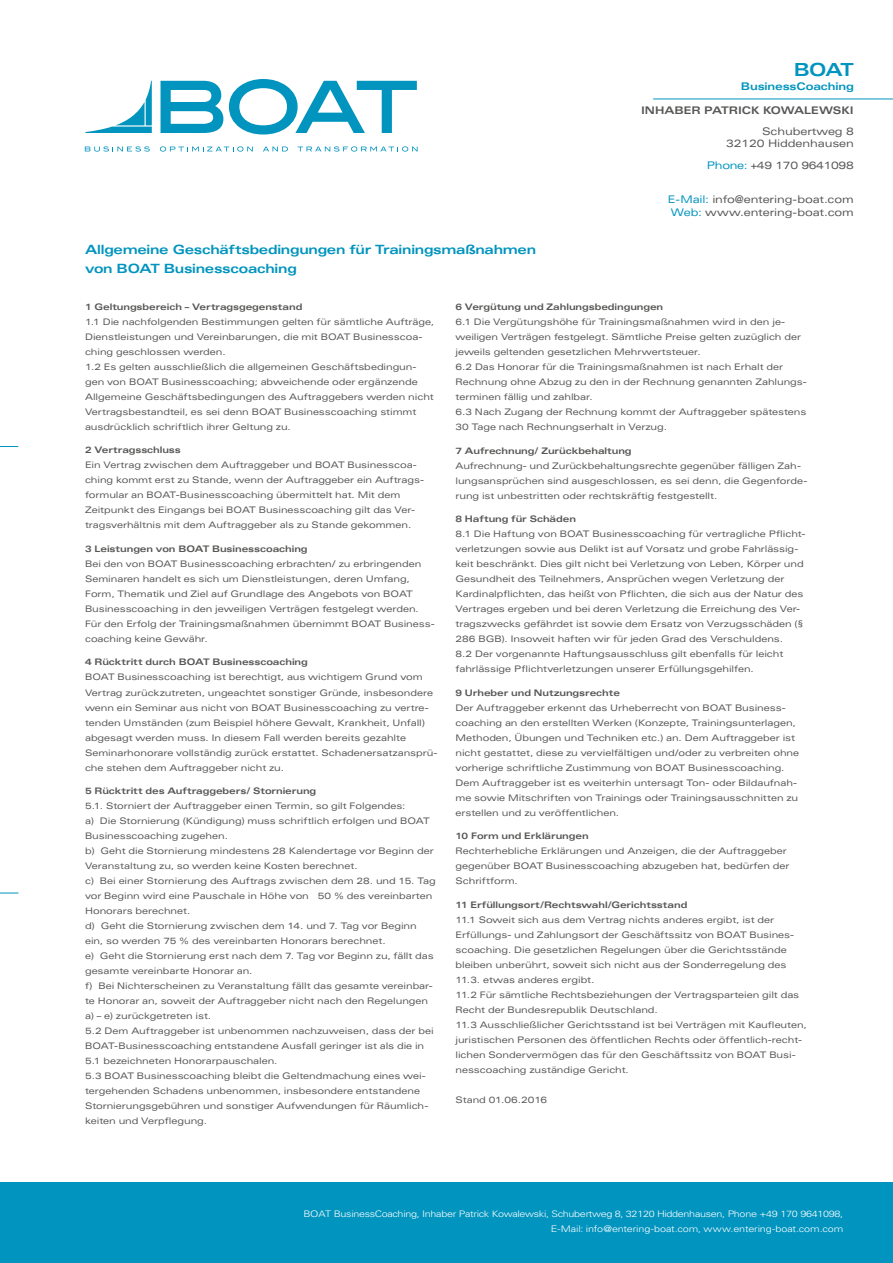
<style>
.page{position:relative;width:893px;height:1263px;background:#fff}
.page>*{position:absolute;margin:0;border:0;box-sizing:border-box;transform-origin:0 0}
.t1{font:700 expanded 18px "Univers LT Std";color:#0094be}
.t2{font:700 expanded 12.75px/19.5px "Univers LT Std";letter-spacing:-.02em;color:#0094be}
.t3{font:expanded 10.5px/12.6px "Univers LT Std";letter-spacing:-.01em;color:#575756;text-align:right}
.t4{font:700 expanded 10.5px "Univers LT Std";letter-spacing:-.005em;color:#575756}
.t5{font:expanded 10.5px "Univers LT Std";letter-spacing:-.03em;color:#575756}
.t6{font:700 expanded 10.5px "Univers LT Std";letter-spacing:-.015em;color:#0094be}
.t7{font:expanded 9px/15px "Univers LT Std";letter-spacing:-.01em;color:#575756}
.t8{font:700 expanded 9px "Univers LT Std";letter-spacing:-.01em;color:#575756}
.t9{font:300 9px/14.9px "Univers LT Std";letter-spacing:-.03em;color:#fff;text-align:right;scale:1.2 1}
.s1{color:#0094be}
</style>
<div class="page">
<div style="left:0;top:1182px;width:893px;height:81px;background:#0094be"></div>
<svg style="left:0;top:446px;width:18px;height:1px"></svg>
<svg style="left:0;top:893px;width:18px;height:1px"></svg>
<hr style="left:653px;top:99px;width:240px;height:1px;background:#0094be">
<svg style="left:161px;top:81px;width:62px;height:52px"></svg>
<svg style="left:229px;top:79px;width:188px;height:56px"></svg>
<svg style="left:85px;top:81px;width:67px;height:52px"></svg>
<svg style="left:85px;top:146px;width:65px;height:6px"></svg>
<svg style="left:160px;top:146px;width:93px;height:6px"></svg>
<svg style="left:263px;top:147px;width:25px;height:4px"></svg>
<svg style="left:298px;top:146px;width:120px;height:6px"></svg>
<h1 class="t1" style="left:794px;top:60px;width:62px">BOAT</h1>
<h2 class="t2" style="left:85px;top:239px;width:453px">Allgemeine Geschäftsbedingungen für Trainingsmaßnahmen von BOAT Businesscoaching</h2>
<p class="t6" style="left:741px;top:81px;width:114px">BusinessCoaching</p>
<p class="t4" style="left:641px;top:105px;width:214px">INHABER PATRICK KOWALEWSKI</p>
<p class="t3" style="left:726px;top:125px;width:129px">Schubertweg 8<br>32120 Hiddenhausen</p>
<p class="t5" style="left:707px;top:159px;width:149px"><span class="s1">Phone:</span> +49 170 9641098</p>
<p class="t3" style="left:668px;top:193px;width:188px;text-align:left"><span class="s1">E-Mail:</span> info@entering-boat.com<br><span class="s1">Web:</span> www.entering-boat.com</p>
<p class="t8" style="left:85px;top:302px;width:219px">1 Geltungsbereich – Vertragsgegenstand</p>
<p class="t7" style="left:85px;top:314px;width:351px">1.1 Die nachfolgenden Bestimmungen gelten für sämtliche Aufträge, Dienstleistungen und Vereinbarungen, die mit BOAT Businesscoa&shy;ching geschlossen werden.<br>1.2 Es gelten ausschließlich die allgemeinen Geschäftsbedingun&shy;gen von BOAT Businesscoaching; abweichende oder ergänzende Allgemeine Geschäftsbedingungen des Auftraggebers werden nicht Vertragsbestandteil, es sei denn BOAT Businesscoaching stimmt ausdrücklich schriftlich ihrer Geltung zu.</p>
<p class="t8" style="left:85px;top:445px;width:97px">2 Vertragsschluss</p>
<p class="t7" style="left:85px;top:458px;width:341px">Ein Vertrag zwischen dem Auftraggeber und BOAT Businesscoa&shy;ching kommt erst zu Stande, wenn der Auftraggeber ein Auftrags&shy;formular an BOAT-Businesscoaching übermittelt hat. Mit dem Zeitpunkt des Eingangs bei BOAT Businesscoaching gilt das Ver&shy;tragsverhältnis mit dem Auftraggeber als zu Stande gekommen.</p>
<p class="t8" style="left:85px;top:544px;width:224px">3 Leistungen von BOAT Businesscoaching</p>
<p class="t7" style="left:85px;top:556px;width:351px">Bei den von BOAT Businesscoaching erbrachten/ zu erbringenden Seminaren handelt es sich um Dienstleistungen, deren Umfang, Form, Thematik und Ziel auf Grundlage des Angebots von BOAT Businesscoaching in den jeweiligen Verträgen festgelegt werden.<br>Für den Erfolg der Trainingsmaßnahmen übernimmt BOAT Business&shy;coaching keine Gewähr.</p>
<p class="t8" style="left:85px;top:657px;width:224px">4 Rücktritt durch BOAT Businesscoaching</p>
<p class="t7" style="left:85px;top:670px;width:354px">BOAT Businesscoaching ist berechtigt, aus wichtigem Grund vom Vertrag zurückzutreten, ungeachtet sonstiger Gründe, insbesondere wenn ein Seminar aus nicht von BOAT Businesscoaching zu vertre&shy;tenden Umständen (zum Beispiel höhere Gewalt, Krankheit, Unfall) abgesagt werden muss. In diesem Fall werden bereits gezahlte Seminarhonorare vollständig zurück erstattet. Schadenersatzansprü&shy;che stehen dem Auftraggeber nicht zu.</p>
<p class="t8" style="left:85px;top:786px;width:233px">5 Rücktritt des Auftraggebers/ Stornierung</p>
<p class="t7" style="left:85px;top:798px;width:352px">5.1. Storniert der Auftraggeber einen Termin, so gilt Folgendes:<br>a) Die Stornierung (Kündigung) muss schriftlich erfolgen und BOAT Businesscoaching zugehen.<br>b) Geht die Stornierung mindestens 28 Kalendertage vor Beginn der Veranstaltung zu, so werden keine Kosten berechnet.<br>c) Bei einer Stornierung des Auftrags zwischen dem 28. und 15. Tag vor Beginn wird eine Pauschale in Höhe von 50 % des vereinbarten Honorars berechnet.<br>d) Geht die Stornierung zwischen dem 14. und 7. Tag vor Beginn ein, so werden 75 % des vereinbarten Honorars berechnet.<br>e) Geht die Stornierung erst nach dem 7. Tag vor Beginn zu, fällt das gesamte vereinbarte Honorar an.<br>f) Bei Nichterscheinen zu Veranstaltung fällt das gesamte vereinbar&shy;te Honorar an, soweit der Auftraggeber nicht nach den Regelungen a) – e) zurückgetreten ist.<br>5.2 Dem Auftraggeber ist unbenommen nachzuweisen, dass der bei BOAT-Businesscoaching entstandene Ausfall geringer ist als die in 5.1 bezeichneten Honorarpauschalen.<br>5.3 BOAT Businesscoaching bleibt die Geltendmachung eines wei&shy;tergehenden Schadens unbenommen, insbesondere entstandene Stornierungsgebühren und sonstiger Aufwendungen für Räumlich&shy;keiten und Verpflegung.</p>
<p class="t8" style="left:455px;top:302px;width:209px">6 Vergütung und Zahlungsbedingungen</p>
<p class="t7" style="left:455px;top:314px;width:353px">6.1 Die Vergütungshöhe für Trainingsmaßnahmen wird in den je&shy;weiligen Verträgen festgelegt. Sämtliche Preise gelten zuzüglich der jeweils geltenden gesetzlichen Mehrwertsteuer.<br>6.2 Das Honorar für die Trainingsmaßnahmen ist nach Erhalt der Rechnung ohne Abzug zu den in der Rechnung genannten Zahlungs&shy;terminen fällig und zahlbar.<br>6.3 Nach Zugang der Rechnung kommt der Auftraggeber spätestens 30 Tage nach Rechnungserhalt in Verzug.</p>
<p class="t8" style="left:455px;top:445px;width:178px">7 Aufrechnung/ Zurückbehaltung</p>
<p class="t7" style="left:455px;top:458px;width:353px">Aufrechnung- und Zurückbehaltungsrechte gegenüber fälligen Zah&shy;lungsansprüchen sind ausgeschlossen, es sei denn, die Gegenforde&shy;rung ist unbestritten oder rechtskräftig festgestellt.</p>
<p class="t8" style="left:455px;top:514px;width:122px">8 Haftung für Schäden</p>
<p class="t7" style="left:455px;top:526px;width:352px">8.1 Die Haftung von BOAT Businesscoaching für vertragliche Pflicht&shy;verletzungen sowie aus Delikt ist auf Vorsatz und grobe Fahrlässig&shy;keit beschränkt. Dies gilt nicht bei Verletzung von Leben, Körper und Gesundheit des Teilnehmers, Ansprüchen wegen Verletzung der Kardinalpflichten, das heißt von Pflichten, die sich aus der Natur des Vertrages ergeben und bei deren Verletzung die Erreichung des Ver&shy;tragszwecks gefährdet ist sowie dem Ersatz von Verzugsschäden (§ 286 BGB). Insoweit haften wir für jeden Grad des Verschuldens.<br>8.2 Der vorgenannte Haftungsausschluss gilt ebenfalls für leicht fahrlässige Pflichtverletzungen unserer Erfüllungsgehilfen.</p>
<p class="t8" style="left:455px;top:687px;width:166px">9 Urheber und Nutzungsrechte</p>
<p class="t7" style="left:455px;top:700px;width:345px">Der Auftraggeber erkennt das Urheberrecht von BOAT Business&shy;coaching an den erstellten Werken (Konzepte, Trainingsunterlagen, Methoden, Übungen und Techniken etc.) an. Dem Auftraggeber ist nicht gestattet, diese zu vervielfältigen und/oder zu verbreiten ohne vorherige schriftliche Zustimmung von BOAT Businesscoaching.<br>Dem Auftraggeber ist es weiterhin untersagt Ton- oder Bildaufnah&shy;me sowie Mitschriften von Trainings oder Trainingsausschnitten zu erstellen und zu veröffentlichen.</p>
<p class="t8" style="left:455px;top:831px;width:135px">10 Form und Erklärungen</p>
<p class="t7" style="left:455px;top:843px;width:336px">Rechterhebliche Erklärungen und Anzeigen, die der Auftraggeber gegenüber BOAT Businesscoaching abzugeben hat, bedürfen der<br>Schriftform.</p>
<p class="t8" style="left:455px;top:899px;width:233px">11 Erfüllungsort/Rechtswahl/Gerichtsstand</p>
<p class="t7" style="left:455px;top:912px;width:353px">11.1 Soweit sich aus dem Vertrag nichts anderes ergibt, ist der Erfüllungs- und Zahlungsort der Geschäftssitz von BOAT Busines&shy;scoaching. Die gesetzlichen Regelungen über die Gerichtsstände bleiben unberührt, soweit sich nicht aus der Sonderregelung des 11.3. etwas anderes ergibt.<br>11.2 Für sämtliche Rechtsbeziehungen der Vertragsparteien gilt das Recht der Bundesrepublik Deutschland.<br>11.3 Ausschließlicher Gerichtsstand ist bei Verträgen mit Kaufleuten, juristischen Personen des öffentlichen Rechts oder öffentlich-recht&shy;lichen Sondervermögen das für den Geschäftssitz von BOAT Busi&shy;nesscoaching zuständige Gericht.</p>
<p class="t7" style="left:455px;top:1092px;width:93px">Stand 01.06.2016</p>
<p class="t9" style="left:303px;top:1206px;width:451px">BOAT BusinessCoaching, Inhaber Patrick Kowalewski, Schubertweg 8, 32120 Hiddenhausen, Phone +49 170 9641098,<br>E-Mail: info@entering-boat.com, www.entering-boat.com.com</p>
</div>
